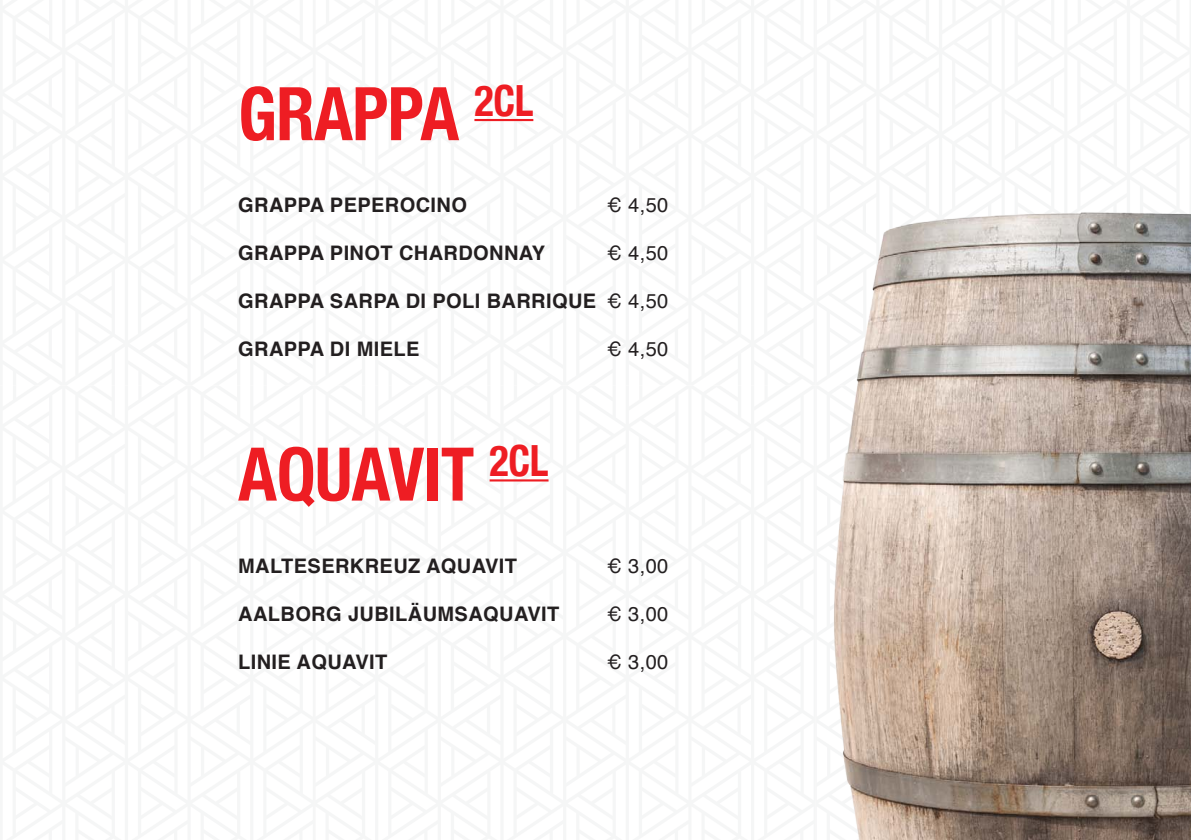
<style>
.page{position:relative;width:1191px;height:840px;background:#fff}
.page>*{position:absolute;margin:0;border:0;box-sizing:border-box;transform-origin:0 0}
.Headline{font:700 condensed 74px "Helvetica Neue";letter-spacing:-.01em;color:#ee1d23;scale:.94 1}
.Subline_Weine___Drin{font:700 20px "Helvetica";letter-spacing:.02em;color:#231f20}
.Subline_Weine___Drin-2{font:20px "Helvetica";letter-spacing:.02em;color:#231f20}
.s1{font-weight:400}
</style>
<div class="page">
<hr style="left:474px;top:119px;width:59px;height:2px;background:#ee1d23">
<hr style="left:489px;top:479px;width:59px;height:2px;background:#ee1d23">
<img style="left:833px;top:212px;width:358px;height:627px">
<p class="Headline" style="left:238px;top:52px;width:315px">GRAPPA <sup>2CL</sup></p>
<p class="Subline_Weine___Drin" style="left:238px;top:189px;width:230px">GRAPPA PEPEROCINO</p>
<p class="Subline_Weine___Drin-2" style="left:607px;top:190px;width:63px">€ 4,50</p>
<p class="Subline_Weine___Drin" style="left:238px;top:237px;width:308px">GRAPPA PINOT CHARDONNAY</p>
<p class="Subline_Weine___Drin-2" style="left:607px;top:238px;width:63px">€ 4,50</p>
<p class="Subline_Weine___Drin" style="left:238px;top:285px;width:431px">GRAPPA SARPA DI POLI BARRIQUE <span class="s1">€ 4,50</span></p>
<p class="Subline_Weine___Drin" style="left:238px;top:333px;width:183px">GRAPPA DI MIELE</p>
<p class="Subline_Weine___Drin-2" style="left:607px;top:334px;width:63px">€ 4,50</p>
<p class="Headline" style="left:238px;top:412px;width:332px">AQUAVIT <sup>2CL</sup></p>
<p class="Subline_Weine___Drin" style="left:238px;top:549px;width:280px">MALTESERKREUZ AQUAVIT</p>
<p class="Subline_Weine___Drin-2" style="left:607px;top:550px;width:63px">€ 3,00</p>
<p class="Subline_Weine___Drin" style="left:238px;top:597px;width:323px">AALBORG JUBILÄUMSAQUAVIT</p>
<p class="Subline_Weine___Drin-2" style="left:607px;top:598px;width:63px">€ 3,00</p>
<p class="Subline_Weine___Drin" style="left:238px;top:645px;width:151px">LINIE AQUAVIT</p>
<p class="Subline_Weine___Drin-2" style="left:607px;top:646px;width:63px">€ 3,00</p>
</div>
